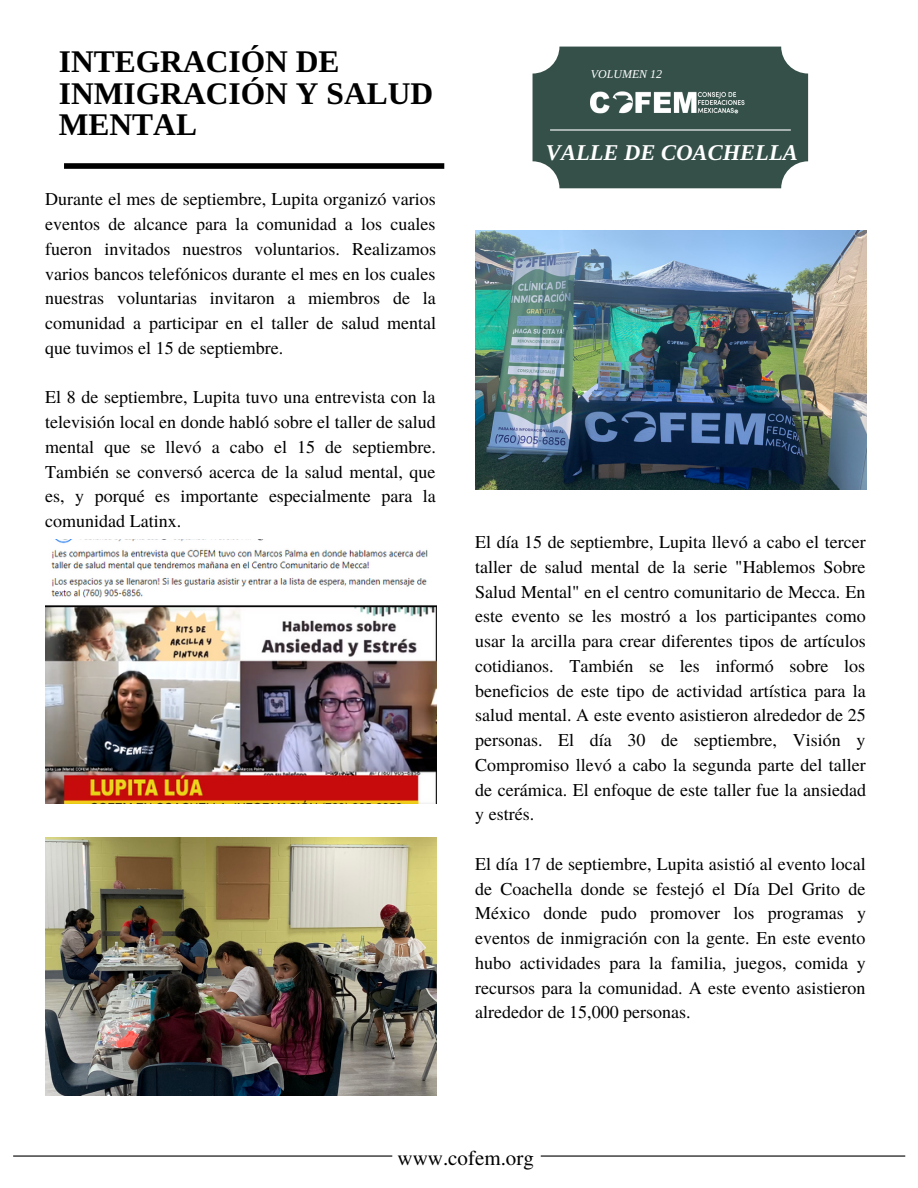
<style>
.page{position:relative;width:918px;height:1188px;background:#fff}
.page>*{position:absolute;margin:0;border:0;box-sizing:border-box;transform-origin:0 0}
.t1{font:700 31.5px/31.5px "Libra Serif Modern";color:#000}
.t2{font:italic 700 22.65px "Libra Serif Modern";color:#fff}
.t3{font:21px "Te X Gyre Termes";color:#000}
.t4{font:18px/24.8px "Te X Gyre Termes";color:#000;text-align:justify}
.t5{font:italic 12px "Libra Serif Modern";color:#fff}
</style>
<div class="page">
<img style="left:475px;top:230px;width:392px;height:259px">
<div style="left:533px;top:47px;width:275px;height:141px;background:#355049;border-radius:27px"></div>
<hr style="left:550px;top:129px;width:241px;height:2px;background:#fff">
<hr style="left:13px;top:1155px;width:379px;height:2px;background:#000">
<hr style="left:541px;top:1155px;width:364px;height:2px;background:#000">
<div style="left:64px;top:163px;width:380px;height:6px;background:#000"></div>
<img style="left:591px;top:92px;width:154px;height:22px">
<img style="left:45px;top:539px;width:392px;height:265px">
<img style="left:45px;top:837px;width:392px;height:259px">
<h1 class="t1" style="left:59px;top:46px;width:376px">INTEGRACIÓN DE<br>INMIGRACIÓN Y SALUD<br>MENTAL</h1>
<p class="t4" style="left:45px;top:186px;width:392px">Durante el mes de septiembre, Lupita organizó varios eventos de alcance para la comunidad a los cuales fueron invitados nuestros voluntarios. Realizamos varios bancos telefónicos durante el mes en los cuales nuestras voluntarias invitaron a miembros de la comunidad a participar en el taller de salud mental que tuvimos el 15 de septiembre.</p>
<p class="t4" style="left:45px;top:384px;width:392px">El 8 de septiembre, Lupita tuvo una entrevista con la televisión local en donde habló sobre el taller de salud mental que se llevó a cabo el 15 de septiembre.<br>También se conversó acerca de la salud mental, que es, y porqué es importante especialmente para la comunidad Latinx.</p>
<p class="t5" style="left:591px;top:67px;width:73px">VOLUMEN 12</p>
<p class="t2" style="left:546px;top:140px;width:253px">VALLE DE COACHELLA</p>
<p class="t4" style="left:475px;top:529px;width:392px">El día 15 de septiembre, Lupita llevó a cabo el tercer taller de salud mental de la serie "Hablemos Sobre Salud Mental" en el centro comunitario de Mecca. En este evento se les mostró a los participantes como usar la arcilla para crear diferentes tipos de artículos cotidianos. También se les informó sobre los beneficios de este tipo de actividad artística para la salud mental. A este evento asistieron alrededor de 25 personas. El día 30 de septiembre, Visión y Compromiso llevó a cabo la segunda parte del taller de cerámica. El enfoque de este taller fue la ansiedad y estrés.</p>
<p class="t4" style="left:475px;top:851px;width:392px">El día 17 de septiembre, Lupita asistió al evento local de Coachella donde se festejó el Día Del Grito de México donde pudo promover los programas y eventos de inmigración con la gente. En este evento hubo actividades para la familia, juegos, comida y recursos para la comunidad. A este evento asistieron alrededor de 15,000 personas.</p>
<p class="t3" style="left:398px;top:1143px;width:138px">www.cofem.org</p>
</div>
